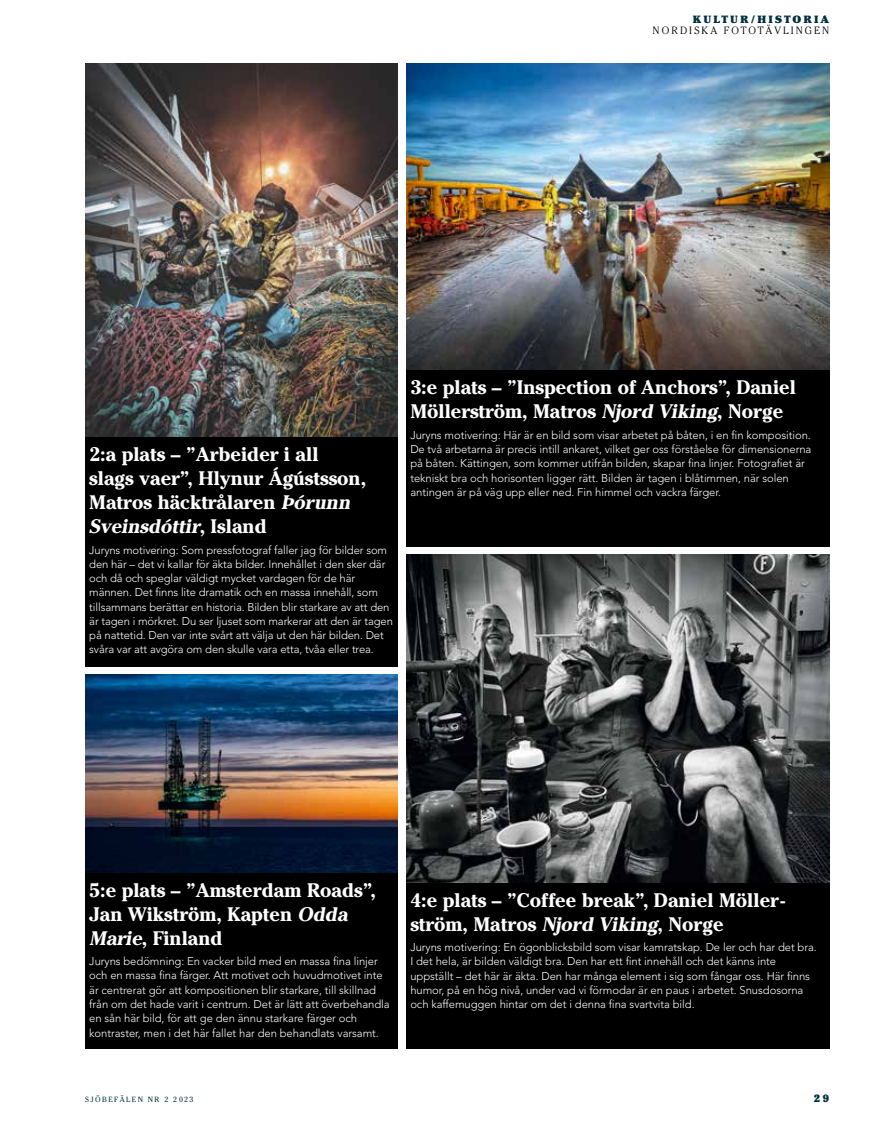
<style>
.page{position:relative;width:893px;height:1127px;background:#fff}
.page>*{position:absolute;margin:0;border:0;box-sizing:border-box;transform-origin:0 0}
.t1{font:700 19.5px/24px "Cheltenham";color:#fff}
.t2{font:300 11.25px/14.2px "Avenir";letter-spacing:-.005em;color:#fff}
.t3{font:300 10.5px "Cheltenham";letter-spacing:.2em;color:#000}
.t4{font:900 10.5px "Cheltenham";letter-spacing:.2em;color:#00303e}
.t5{font:7.5px "Cheltenham";letter-spacing:.2em;color:#00303e}
.s1{font-style:italic}
</style>
<div class="page">
<img style="left:85px;top:64px;width:313px;height:373px">
<img style="left:406px;top:64px;width:423px;height:306px">
<div style="left:85px;top:437px;width:313px;height:229px;background:#000"></div>
<div style="left:406px;top:370px;width:423px;height:176px;background:#000"></div>
<div style="left:406px;top:878px;width:423px;height:170px;background:#000"></div>
<img style="left:85px;top:674px;width:313px;height:199px">
<div style="left:85px;top:873px;width:313px;height:175px;background:#000"></div>
<img style="left:406px;top:554px;width:423px;height:328px">
<p class="t4" style="left:693px;top:13px;width:138px">KULTUR/HISTORIA</p>
<p class="t3" style="left:653px;top:25px;width:178px">NORDISKA FOTOTÄVLINGEN</p>
<h1 class="t1" style="left:89px;top:442px;width:278px">2:a plats – ”Arbeider i all slags vaer”, Hlynur Ágústsson,<br>Matros häcktrålaren <span class="s1">Þórunn<br>Sveinsdóttir</span>, I s l a n d</h1>
<p class="t2" style="left:89px;top:543px;width:305px">Juryns motivering: Som pressfotograf faller jag för bilder som den här – det vi kallar för äkta bilder. Innehållet i den sker där och då och speglar väldigt mycket vardagen för de här männen. Det finns lite dramatik och en massa innehåll, som tillsammans berättar en historia. Bilden blir starkare av att den är tagen i mörkret. Du ser ljuset som markerar att den är tagen på nattetid. Den var inte svårt att välja ut den här bilden. Det svåra var att avgöra om den skulle vara etta, tvåa eller trea.</p>
<h1 class="t1" style="left:410px;top:375px;width:387px">3:e plats – ”Inspection of Anchors”, Daniel<br>Möllerström, Matros <span class="s1">Njord Viking</span>, Norge</h1>
<p class="t2" style="left:410px;top:428px;width:402px">Juryns motivering: Här är en bild som visar arbetet på båten, i en fin komposition.<br>De två arbetarna är precis intill ankaret, vilket ger oss förståelse för dimensionerna på båten. Kättingen, som kommer utifrån bilden, skapar fina linjer. Fotografiet är tekniskt bra och horisonten ligger rätt. Bilden är tagen i blåtimmen, när solen antingen är på väg upp eller ned. Fin himmel och vackra färger.</p>
<h1 class="t1" style="left:89px;top:878px;width:288px">5:e plats – ”Amsterdam Roads”,<br>Jan Wikström, Kapten <span class="s1">Odda<br>Marie</span>, Finland</h1>
<p class="t2" style="left:89px;top:954px;width:302px">Juryns bedömning: En vacker bild med en massa fina linjer och en massa fina färger. Att motivet och huvudmotivet inte är centrerat gör att kompositionen blir starkare, till skillnad från om det hade varit i centrum. Det är lätt att överbehandla en sån här bild, för att ge den ännu starkare färger och kontraster, men i det här fallet har den behandlats varsamt.</p>
<h1 class="t1" style="left:410px;top:888px;width:376px">4:e plats – ”Coffee break”, Daniel Möller&shy;ström, Matros <span class="s1">Njord Viking</span>, Norge</h1>
<p class="t2" style="left:410px;top:940px;width:408px">Juryns motivering: En ögonblicksbild som visar kamratskap. De ler och har det bra.<br>I det hela, är bilden väldigt bra. Den har ett fint innehåll och det känns inte uppställt – det här är äkta. Den har många element i sig som fångar oss. Här finns humor, på en hög nivå, under vad vi förmodar är en paus i arbetet. Snusdosorna och kaffemuggen hintar om det i denna fina svartvita bild.</p>
<p class="t5" style="left:85px;top:1094px;width:110px">SJÖBEFÄLEN NR 2 2023</p>
<p class="t4" style="left:814px;top:1091px;width:17px">2 9</p>
</div>
